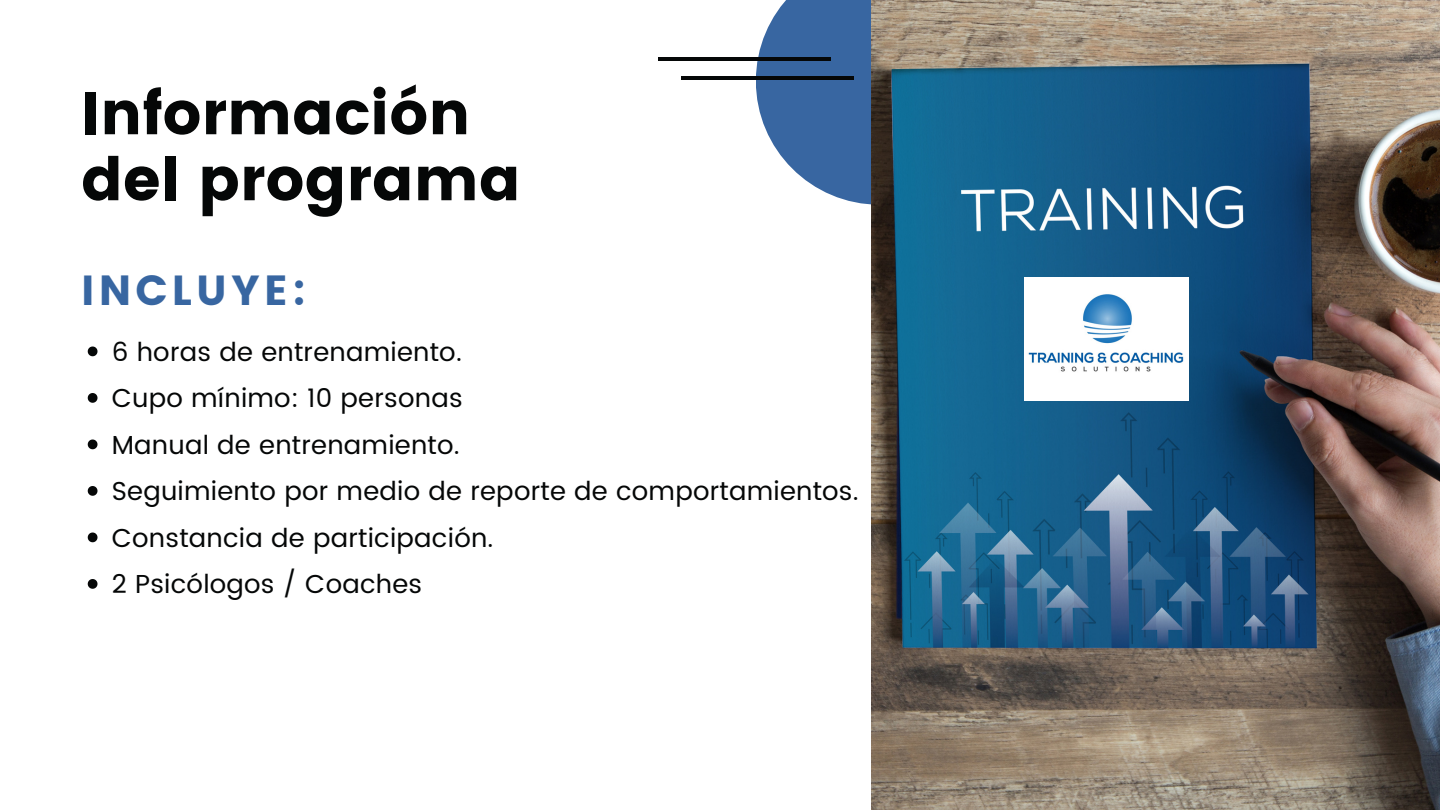
<style>
.page{position:relative;width:1440px;height:810px;background:#fff}
.page>*{position:absolute;margin:0;border:0;box-sizing:border-box;transform-origin:0 0}
.t1{font:60px "Poppins";color:#050707}
.t2{font:42px "Poppins";letter-spacing:.1em;color:#3866a1}
.t3{font:26px "Poppins";letter-spacing:.01em;color:#050707}
</style>
<div class="page">
<svg style="left:756px;top:0;width:116px;height:205px;fill:#3866a1"></svg>
<hr style="left:682px;top:77px;width:172px;height:3px;background:#050707">
<hr style="left:659px;top:57px;width:172px;height:4px;background:#050707">
<svg style="left:88px;top:347px;width:9px;height:9px"></svg>
<svg style="left:88px;top:393px;width:9px;height:10px"></svg>
<svg style="left:88px;top:440px;width:9px;height:9px"></svg>
<svg style="left:88px;top:486px;width:9px;height:10px"></svg>
<svg style="left:88px;top:533px;width:9px;height:9px"></svg>
<svg style="left:88px;top:579px;width:9px;height:10px"></svg>
<img style="left:872px;top:0;width:568px;height:810px">
<img style="left:1024px;top:277px;width:165px;height:123px">
<p class="t1" style="left:81px;top:78px;width:391px">Información</p>
<p class="t1" style="left:81px;top:144px;width:441px">del programa</p>
<p class="t2" style="left:81px;top:266px;width:226px">INCLUYE:</p>
<p class="t3" style="left:112px;top:337px;width:352px">6 horas de entrenamiento.</p>
<p class="t3" style="left:112px;top:383px;width:353px">Cupo mínimo: 10 personas</p>
<p class="t3" style="left:112px;top:430px;width:350px">Manual de entrenamiento.</p>
<p class="t3" style="left:112px;top:476px;width:749px">Seguimiento por medio de reporte de comportamientos.</p>
<p class="t3" style="left:112px;top:523px;width:383px">Constancia de participación.</p>
<p class="t3" style="left:112px;top:569px;width:312px">2 Psicólogos / Coaches</p>
</div>
